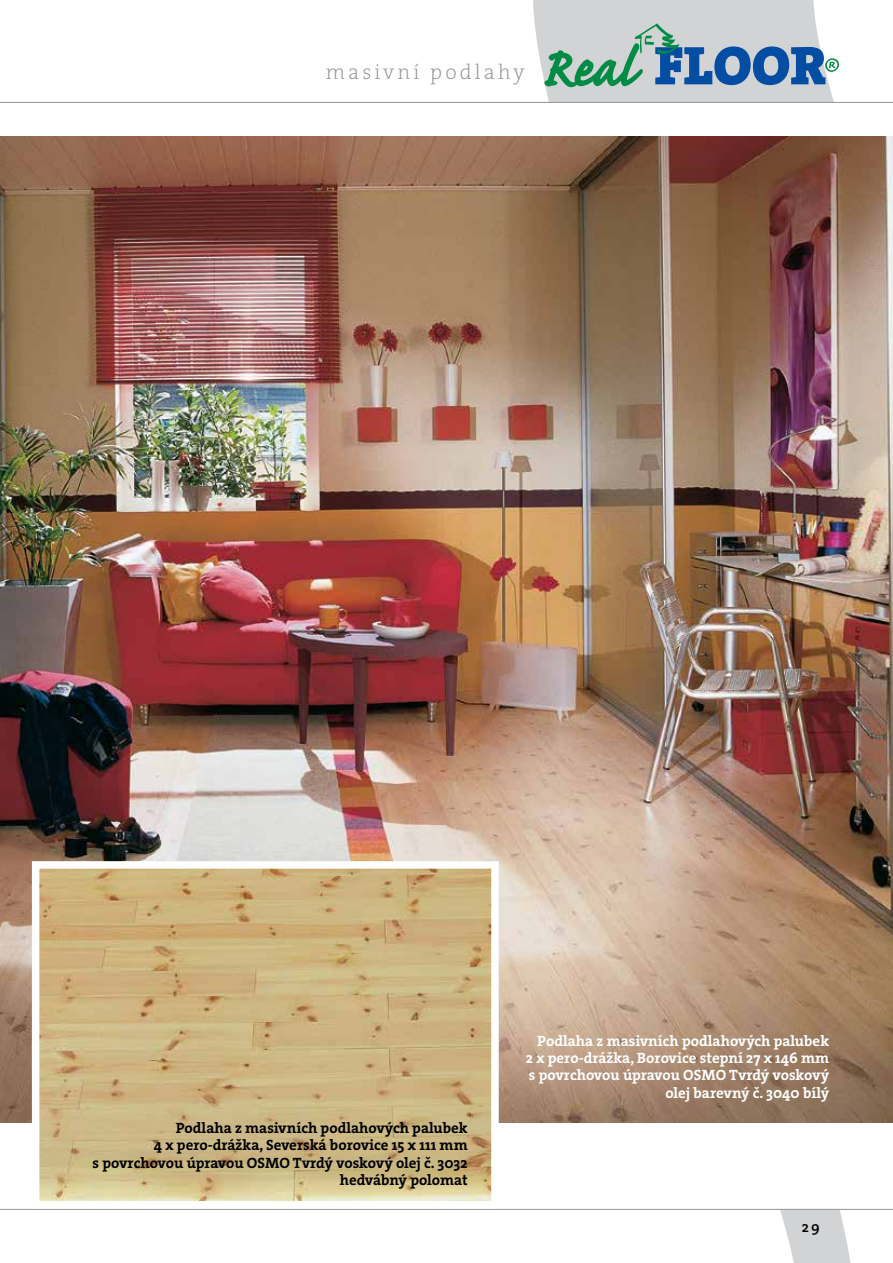
<style>
.page{position:relative;width:893px;height:1263px;background:#fff}
.page>*{position:absolute;margin:0;border:0;box-sizing:border-box;transform-origin:0 0}
.t1{font:21px "The Serif HP2 Ex Lig";letter-spacing:.15em;color:#939598}
.t2{font:15px/17.2px "The Serif HP7 Bld";color:#000;text-align:right}
.t3{font:15px/17.2px "The Serif HP7 Bld";color:#fff;text-align:right}
.t4{font:15px "The Serif HP6 Se Bld";color:#000}
</style>
<div class="page">
<svg style="left:780px;top:1210px;width:71px;height:53px"></svg>
<svg style="left:533px;top:0;width:306px;height:102px;background:#abc0c7"></svg>
<hr style="left:0;top:102px;width:893px;height:1px;background:#939598">
<hr style="left:0;top:1209px;width:893px;height:1px;background:#939598">
<img style="left:0;top:136px;width:893px;height:987px">
<img style="left:41px;top:870px;width:449px;height:329px">
<div style="left:32px;top:861px;width:467px;height:347px;border:8px solid #fff"></div>
<h1 class="t1" style="left:326px;top:58px;width:200px">masivní podlahy</h1>
<p class="t2" style="left:93px;top:1119px;width:377px">Podlaha z masivních podlahových palubek<br>4 x pero-drážka, Severská borovice 15 x 111 mm<br>s povrchovou úpravou OSMO Tvrdý voskový olej č. 3032 hedvábný polomat</p>
<p class="t3" style="left:526px;top:1032px;width:305px">Podlaha z masivních podlahových palubek<br>2 x pero-drážka, Borovice stepní 27 x 146 mm s povrchovou úpravou OSMO Tvrdý voskový olej barevný č. 3040 bílý</p>
<p class="t4" style="left:802px;top:1217px;width:20px">29</p>
</div>
